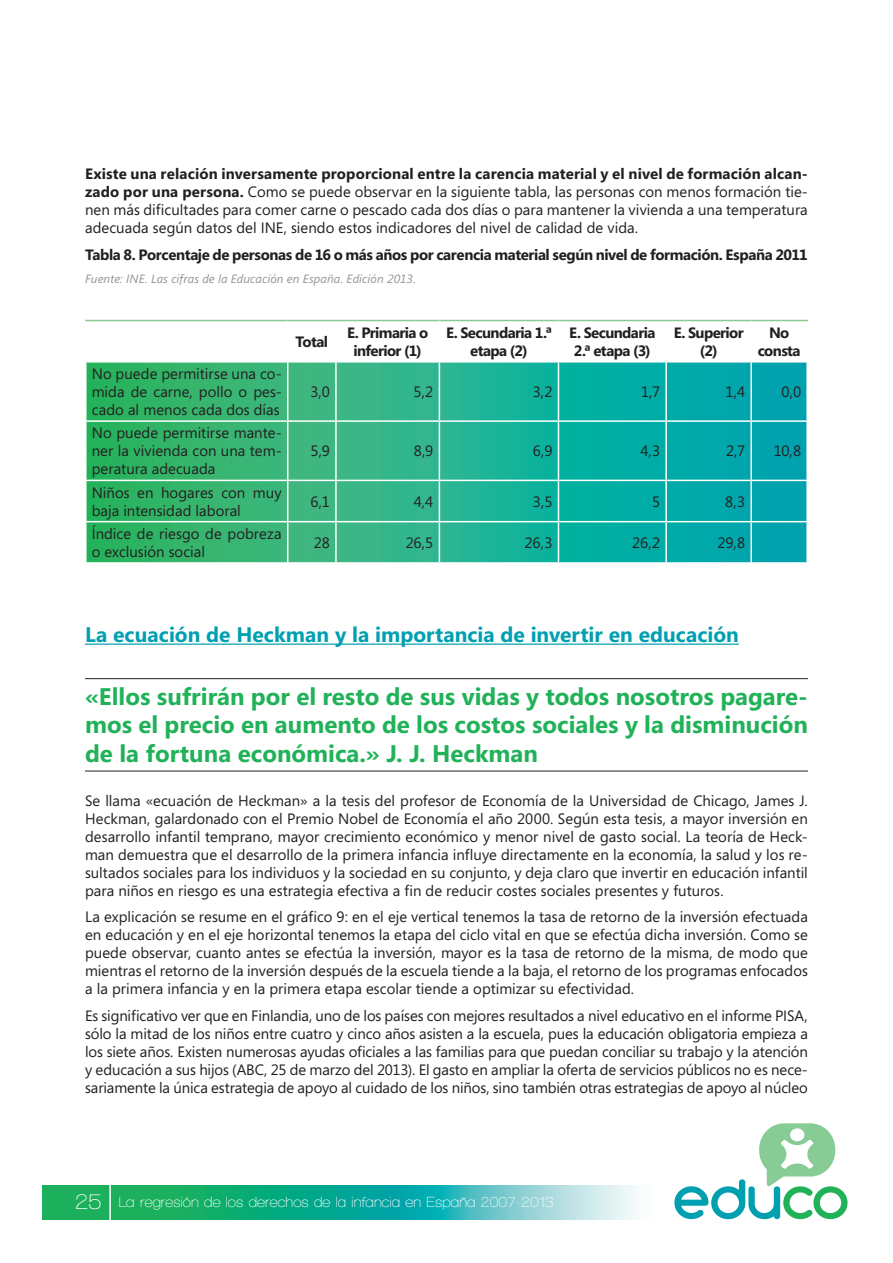
<style>
.page{position:relative;width:893px;height:1263px;background:#fff}
.page>*{position:absolute;margin:0;border:0;box-sizing:border-box;transform-origin:0 0}
.t1{font:700 24px/28.8px "Segoe";color:#21b259;text-align:justify}
.t2{font:700 21px "Segoe";color:#00a0b0}
.t3{font:15px/18px "Segoe";color:#231f20;text-align:justify}
.t4{font:700 15px/18px "Segoe";letter-spacing:-.03em;color:#231f20;text-align:center}
.t5{font:600 15px "Walkway";color:#fff}
.t6{font:italic 12px "Segoe";letter-spacing:.01em;color:#939598}
.s1{font-weight:700}
.s2{font-size:22.5px}
</style>
<div class="page">
<svg style="left:43px;top:1186px;width:592px;height:33px;background:#39b999"></svg>
<svg style="left:674px;top:1123px;width:173px;height:96px"></svg>
<hr style="left:109px;top:1181px;width:2px;height:43px;background:#fff">
<hr style="left:85px;top:643px;width:654px;height:2px;background:#00a0b0">
<hr style="left:85px;top:678px;width:723px;height:1px;background:#231f20">
<hr style="left:85px;top:771px;width:723px;height:1px;background:#231f20">
<svg style="left:87px;top:321px;width:719px;height:1px"></svg>
<svg style="left:87px;top:363px;width:719px;height:199px;background:#20b18d"></svg>
<hr style="left:85px;top:320px;width:203px;height:1px;background:#87cb95">
<hr style="left:288px;top:320px;width:48px;height:1px;background:#87cb95">
<hr style="left:336px;top:320px;width:103px;height:1px;background:#87cb95">
<hr style="left:439px;top:320px;width:119px;height:1px;background:#87cb95">
<hr style="left:558px;top:320px;width:108px;height:1px;background:#87cb95">
<hr style="left:666px;top:320px;width:85px;height:1px;background:#87cb95">
<hr style="left:751px;top:320px;width:57px;height:1px;background:#87cb95">
<hr style="left:287px;top:321px;width:1px;height:40px;background:#fff">
<hr style="left:335px;top:321px;width:2px;height:40px;background:#fff">
<hr style="left:439px;top:321px;width:1px;height:40px;background:#fff">
<hr style="left:558px;top:321px;width:1px;height:40px;background:#fff">
<hr style="left:665px;top:321px;width:2px;height:40px;background:#fff">
<hr style="left:750px;top:321px;width:2px;height:40px;background:#fff">
<hr style="left:287px;top:363px;width:1px;height:57px;background:#fff">
<hr style="left:335px;top:363px;width:2px;height:57px;background:#fff">
<hr style="left:439px;top:363px;width:1px;height:57px;background:#fff">
<hr style="left:558px;top:363px;width:1px;height:57px;background:#fff">
<hr style="left:665px;top:363px;width:2px;height:57px;background:#fff">
<hr style="left:750px;top:363px;width:2px;height:57px;background:#fff">
<hr style="left:85px;top:420px;width:203px;height:2px;background:#fff">
<hr style="left:288px;top:420px;width:48px;height:2px;background:#fff">
<hr style="left:287px;top:422px;width:1px;height:58px;background:#fff">
<hr style="left:336px;top:420px;width:103px;height:2px;background:#fff">
<hr style="left:335px;top:422px;width:2px;height:58px;background:#fff">
<hr style="left:439px;top:420px;width:119px;height:2px;background:#fff">
<hr style="left:439px;top:422px;width:1px;height:58px;background:#fff">
<hr style="left:558px;top:420px;width:108px;height:2px;background:#fff">
<hr style="left:558px;top:422px;width:1px;height:58px;background:#fff">
<hr style="left:666px;top:420px;width:85px;height:2px;background:#fff">
<hr style="left:665px;top:422px;width:2px;height:58px;background:#fff">
<hr style="left:751px;top:420px;width:57px;height:2px;background:#fff">
<hr style="left:750px;top:422px;width:2px;height:58px;background:#fff">
<hr style="left:85px;top:480px;width:203px;height:1px;background:#fff">
<hr style="left:288px;top:480px;width:48px;height:1px;background:#fff">
<hr style="left:287px;top:481px;width:1px;height:40px;background:#fff">
<hr style="left:336px;top:480px;width:103px;height:1px;background:#fff">
<hr style="left:335px;top:481px;width:2px;height:40px;background:#fff">
<hr style="left:439px;top:480px;width:119px;height:1px;background:#fff">
<hr style="left:439px;top:481px;width:1px;height:40px;background:#fff">
<hr style="left:558px;top:480px;width:108px;height:1px;background:#fff">
<hr style="left:558px;top:481px;width:1px;height:40px;background:#fff">
<hr style="left:666px;top:480px;width:85px;height:1px;background:#fff">
<hr style="left:665px;top:481px;width:2px;height:40px;background:#fff">
<hr style="left:751px;top:480px;width:57px;height:1px;background:#fff">
<hr style="left:750px;top:481px;width:2px;height:40px;background:#fff">
<hr style="left:85px;top:521px;width:203px;height:1px;background:#fff">
<hr style="left:288px;top:521px;width:48px;height:1px;background:#fff">
<hr style="left:287px;top:522px;width:1px;height:40px;background:#fff">
<hr style="left:336px;top:521px;width:103px;height:1px;background:#fff">
<hr style="left:335px;top:522px;width:2px;height:40px;background:#fff">
<hr style="left:439px;top:521px;width:119px;height:1px;background:#fff">
<hr style="left:439px;top:522px;width:1px;height:40px;background:#fff">
<hr style="left:558px;top:521px;width:108px;height:1px;background:#fff">
<hr style="left:558px;top:522px;width:1px;height:40px;background:#fff">
<hr style="left:666px;top:521px;width:85px;height:1px;background:#fff">
<hr style="left:665px;top:522px;width:2px;height:40px;background:#fff">
<hr style="left:751px;top:521px;width:57px;height:1px;background:#fff">
<hr style="left:750px;top:522px;width:2px;height:40px;background:#fff">
<p class="t3" style="left:85px;top:165px;width:724px"><span class="s1">Existe una relación inversamente proporcional entre la carencia material y el nivel de formación alcan&shy;zado por una persona.</span> Como se puede observar en la siguiente tabla, las personas con menos formación tie&shy;nen más dificultades para comer carne o pescado cada dos días o para mantener la vivienda a una temperatura adecuada según datos del INE, siendo estos indicadores del nivel de calidad de vida.</p>
<p class="t4" style="left:85px;top:245px;width:724px">Tabla 8. Porcentaje de personas de 16 o más años por carencia material según nivel de formación. España 2011</p>
<p class="t6" style="left:85px;top:272px;width:333px">Fuente: INE. Las cifras de la Educación en España. Edición 2013.</p>
<p class="t3" style="left:92px;top:364px;width:191px">No puede permitirse una co&shy;mida de carne, pollo o pes&shy;cado al menos cada dos días</p>
<p class="t3" style="left:92px;top:424px;width:191px">No puede permitirse mante&shy;ner la vivienda con una tem&shy;peratura adecuada</p>
<p class="t4" style="left:295px;top:332px;width:34px">Total</p>
<p class="t4" style="left:347px;top:323px;width:83px">E. Primaria o inferior (1)</p>
<p class="t4" style="left:446px;top:323px;width:107px">E. Secundaria 1.ª etapa (2)</p>
<p class="t4" style="left:569px;top:323px;width:88px">E. Secundaria<br>2.ª etapa (3)</p>
<p class="t4" style="left:674px;top:323px;width:72px">E. Superior (2)</p>
<p class="t4" style="left:758px;top:323px;width:44px">No consta</p>
<p class="t3" style="left:310px;top:382px;width:21px">3,0</p>
<p class="t3" style="left:414px;top:382px;width:21px">5,2</p>
<p class="t3" style="left:533px;top:382px;width:21px">3,2</p>
<p class="t3" style="left:641px;top:382px;width:21px">1,7</p>
<p class="t3" style="left:726px;top:382px;width:21px">1,4</p>
<p class="t3" style="left:782px;top:382px;width:21px">0,0</p>
<p class="t3" style="left:311px;top:442px;width:21px">5,9</p>
<p class="t3" style="left:414px;top:442px;width:21px">8,9</p>
<p class="t3" style="left:533px;top:442px;width:21px">6,9</p>
<p class="t3" style="left:640px;top:442px;width:21px">4,3</p>
<p class="t3" style="left:726px;top:442px;width:21px">2,7</p>
<p class="t3" style="left:774px;top:442px;width:29px">10,8</p>
<p class="t3" style="left:92px;top:483px;width:191px">Niños en hogares con muy baja intensidad laboral</p>
<p class="t3" style="left:311px;top:492px;width:21px">6,1</p>
<p class="t3" style="left:414px;top:492px;width:21px">4,4</p>
<p class="t3" style="left:533px;top:492px;width:21px">3,5</p>
<p class="t3" style="left:652px;top:492px;width:10px">5</p>
<p class="t3" style="left:725px;top:492px;width:21px">8,3</p>
<p class="t3" style="left:92px;top:524px;width:191px">Índice de riesgo de pobreza o exclusión social</p>
<p class="t3" style="left:314px;top:533px;width:17px">28</p>
<p class="t3" style="left:406px;top:533px;width:29px">26,5</p>
<p class="t3" style="left:525px;top:533px;width:29px">26,3</p>
<p class="t3" style="left:632px;top:533px;width:29px">26,2</p>
<p class="t3" style="left:717px;top:533px;width:29px">29,8</p>
<h2 class="t2" style="left:85px;top:619px;width:655px">La ecuación de Heckman y la importancia de invertir en educación</h2>
<h1 class="t1" style="left:85px;top:681px;width:724px">«Ellos sufrirán por el resto de sus vidas y todos nosotros pagare&shy;mos el precio en aumento de los costos sociales y la disminución de la fortuna económica.» J. J. Heckman</h1>
<p class="t3" style="left:85px;top:791px;width:724px">Se llama «ecuación de Heckman» a la tesis del profesor de Economía de la Universidad de Chicago, James J.<br>Heckman, galardonado con el Premio Nobel de Economía el año 2000. Según esta tesis, a mayor inversión en desarrollo infantil temprano, mayor crecimiento económico y menor nivel de gasto social. La teoría de Heck&shy;man demuestra que el desarrollo de la primera infancia influye directamente en la economía, la salud y los re&shy;sultados sociales para los individuos y la sociedad en su conjunto, y deja claro que invertir en educación infantil para niños en riesgo es una estrategia efectiva a fin de reducir costes sociales presentes y futuros.</p>
<p class="t3" style="left:85px;top:907px;width:724px">La explicación se resume en el gráfico 9: en el eje vertical tenemos la tasa de retorno de la inversión efectuada en educación y en el eje horizontal tenemos la etapa del ciclo vital en que se efectúa dicha inversión. Como se puede observar, cuanto antes se efectúa la inversión, mayor es la tasa de retorno de la misma, de modo que mientras el retorno de la inversión después de la escuela tiende a la baja, el retorno de los programas enfocados a la primera infancia y en la primera etapa escolar tiende a optimizar su efectividad.</p>
<p class="t3" style="left:85px;top:1006px;width:724px">Es significativo ver que en Finlandia, uno de los países con mejores resultados a nivel educativo en el informe PISA, sólo la mitad de los niños entre cuatro y cinco años asisten a la escuela, pues la educación obligatoria empieza a los siete años. Existen numerosas ayudas oficiales a las familias para que puedan conciliar su trabajo y la atención y educación a sus hijos (ABC, 25 de marzo del 2013). El gasto en ampliar la oferta de servicios públicos no es nece&shy;sariamente la única estrategia de apoyo al cuidado de los niños, sino también otras estrategias de apoyo al núcleo</p>
<p class="t5" style="left:75px;top:1194px;width:480px"><span class="s2">25</span> La regresión de los derechos de la infancia en España 2007-2013</p>
</div>
